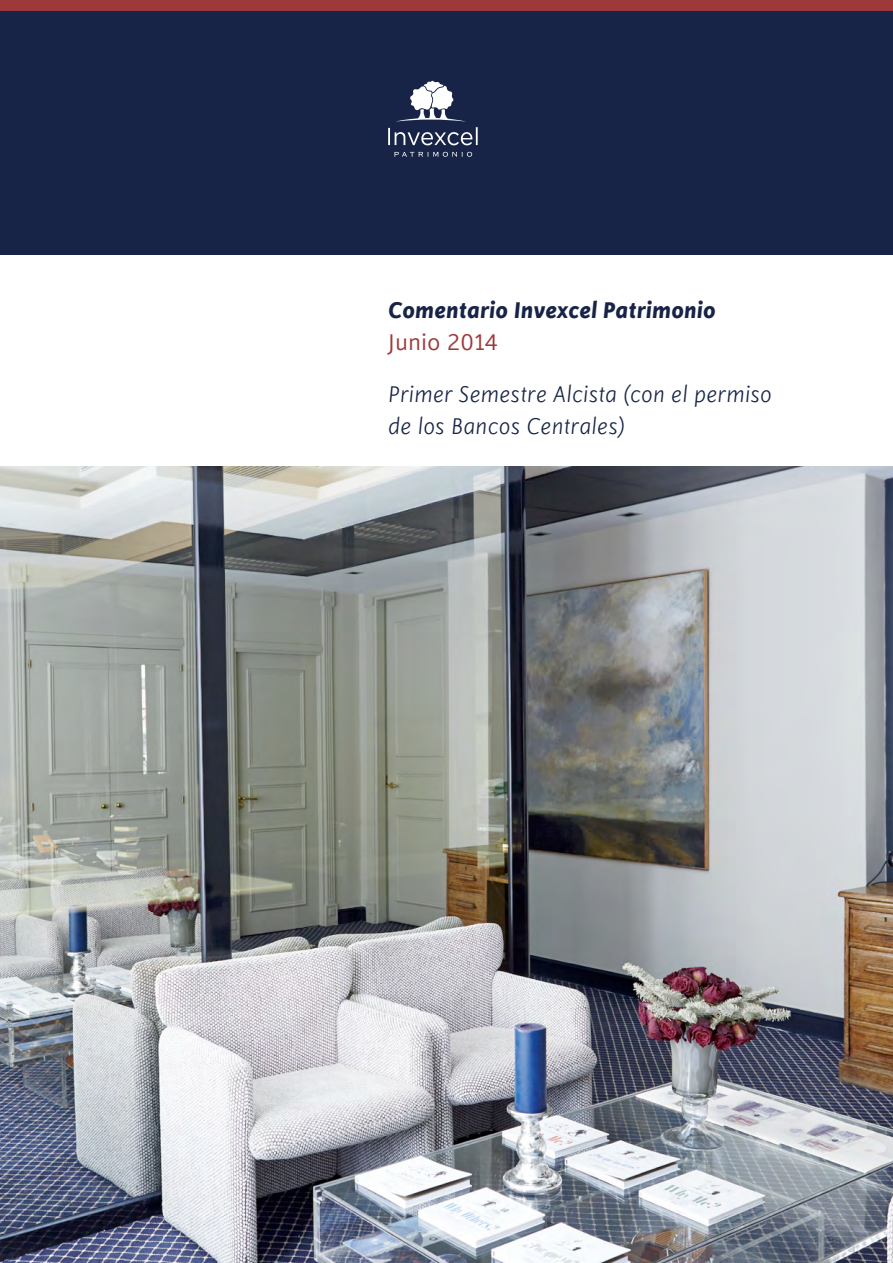
<style>
.page{position:relative;width:893px;height:1263px;background:#fff}
.page>*{position:absolute;margin:0;border:0;box-sizing:border-box;transform-origin:0 0}
.t1{font:italic 300 25.5px/31.5px "Cinta";color:#172447}
.t2{font:italic 700 25.5px "Cinta";color:#172447}
.t3{font:25.5px "Cinta";color:#9e393b}
</style>
<div class="page">
<img style="left:0;top:466px;width:893px;height:797px">
<div style="left:0;top:0;width:893px;height:258px;background:#172447"></div>
<div style="left:0;top:0;width:893px;height:10px;background:#9e393b"></div>
<div style="left:0;top:255px;width:893px;height:210px;background:#fff"></div>
<svg style="left:394px;top:152px;width:78px;height:5px"></svg>
<svg style="left:388px;top:81px;width:90px;height:65px"></svg>
<p class="t2" style="left:388px;top:294px;width:329px">Comentario Invexcel Patrimonio</p>
<p class="t3" style="left:388px;top:328px;width:112px">JUNIO 2014</p>
<p class="t1" style="left:388px;top:378px;width:386px">Primer Semestre Alcista (con el permiso de los Bancos Centrales)</p>
</div>
